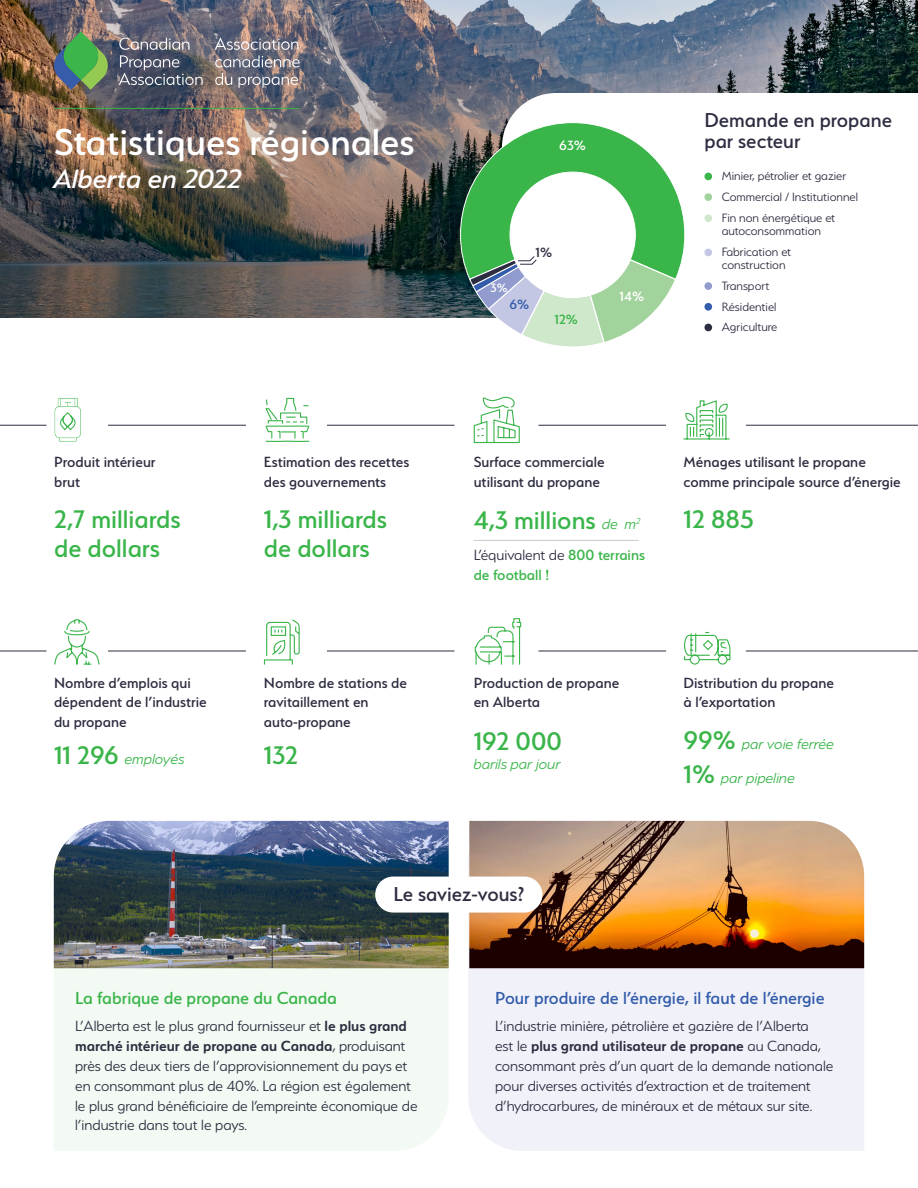
<style>
.page{position:relative;width:918px;height:1188px;background:#fff}
.page>*{position:absolute;margin:0;border:0;box-sizing:border-box;transform-origin:0 0}
.t1{font:500 42px "Serenity";color:#fff}
.t2{font:italic 500 30px "Serenity";color:#fff}
.t3{font:500 28.5px "Serenity";color:#3ab54a}
.t4{font:500 22.5px/21px "Serenity";color:#2d2d41}
.t5{font:500 19.5px "Serenity";color:#335caa}
.t6{font:500 19.5px "Serenity";color:#3ab54a}
.t7{font:300 16.5px/19.8px "Serenity";color:#2d2d41}
.t8{font:500 16.5px/19.5px "Serenity";color:#2d2d41}
.t9{font:italic 300 16.5px "Serenity";color:#3ab54a}
.t10{font:500 16.5px/19.8px "Serenity";color:#3ab54a}
.t11{font:500 15px "Serenity";color:#fff}
.t12{font:500 15px "Serenity";color:#3ab54a}
.t13{font:500 15px "Serenity";color:#335caa}
.t14{font:500 15px "Serenity";color:#2d2d41}
.t15{font:300 13.5px/13.5px "Serenity";color:#2d2d41}
.t16{font:500 13.5px "Serenity";color:#fff}
.s1{font-weight:500;font-style:normal;font-size:28.5px}
.s2{font-weight:300;font-style:italic;font-size:16.5px}
.s3{font-weight:300;color:#2d2d41}
.s4{font-weight:600}
</style>
<div class="page">
<img style="left:0;top:0;width:918px;height:318px">
<svg style="left:502px;top:93px;width:416px;height:225px"></svg>
<svg style="left:215px;top:38px;width:85px;height:50px;background:#87838c"></svg>
<svg style="left:119px;top:38px;width:84px;height:47px;background:#6a6d7b"></svg>
<svg style="left:52px;top:31px;width:58px;height:59px;background:#5e8960"></svg>
<hr style="left:54px;top:108px;width:246px;height:1px;background:#3ab54a">
<div style="left:704px;top:173px;width:8px;height:7px;background:#3ab54a;border-radius:50%"></div>
<div style="left:704px;top:282px;width:8px;height:8px;background:#919bcd;border-radius:50%"></div>
<div style="left:704px;top:214px;width:8px;height:8px;background:#cfe7ca;border-radius:50%"></div>
<div style="left:704px;top:193px;width:8px;height:8px;background:#a3d39c;border-radius:50%"></div>
<div style="left:704px;top:303px;width:8px;height:8px;background:#335caa;border-radius:50%"></div>
<div style="left:704px;top:249px;width:8px;height:7px;background:#c3c7e3;border-radius:50%"></div>
<div style="left:704px;top:324px;width:8px;height:7px;background:#2d2d41;border-radius:50%"></div>
<svg style="left:445px;top:122px;width:243px;height:225px"></svg>
<div style="left:468px;top:853px;width:396px;height:298px;background:#f1f2f9"></div>
<div style="left:54px;top:968px;width:395px;height:183px;background:#f3faf3"></div>
<img style="left:54px;top:821px;width:395px;height:147px">
<img style="left:469px;top:821px;width:395px;height:147px">
<div style="left:375px;top:877px;width:167px;height:36px;background:#fff;border-radius:18px"></div>
<svg style="left:473px;top:396px;width:47px;height:48px"></svg>
<hr style="left:474px;top:540px;width:165px;height:1px;background:#cecbd0">
<hr style="left:327px;top:425px;width:127px;height:1px;background:#2d2d41">
<hr style="left:0;top:425px;width:46px;height:1px;background:#2d2d41">
<hr style="left:108px;top:425px;width:138px;height:1px;background:#2d2d41">
<svg style="left:265px;top:397px;width:45px;height:45px"></svg>
<svg style="left:54px;top:398px;width:28px;height:44px"></svg>
<hr style="left:746px;top:425px;width:172px;height:1px;background:#2d2d41">
<svg style="left:683px;top:400px;width:47px;height:40px"></svg>
<hr style="left:538px;top:425px;width:128px;height:1px;background:#2d2d41">
<hr style="left:108px;top:651px;width:138px;height:1px;background:#2d2d41">
<hr style="left:0;top:651px;width:46px;height:1px;background:#2d2d41">
<svg style="left:263px;top:619px;width:37px;height:46px"></svg>
<svg style="left:54px;top:619px;width:46px;height:46px"></svg>
<hr style="left:327px;top:651px;width:127px;height:1px;background:#2d2d41">
<hr style="left:746px;top:651px;width:172px;height:1px;background:#2d2d41">
<hr style="left:538px;top:651px;width:128px;height:1px;background:#2d2d41">
<svg style="left:474px;top:618px;width:48px;height:47px"></svg>
<svg style="left:684px;top:632px;width:47px;height:33px"></svg>
<p class="t4" style="left:704px;top:110px;width:189px">Demande en propane par secteur</p>
<p class="t1" style="left:54px;top:120px;width:362px">Statistiques régionales</p>
<p class="t2" style="left:54px;top:163px;width:190px">Alberta en 2022</p>
<p class="t15" style="left:722px;top:169px;width:126px">Minier, pétrolier et gazier</p>
<p class="t11" style="left:559px;top:138px;width:28px">63%</p>
<p class="t15" style="left:722px;top:190px;width:138px">Commercial / Institutionnel</p>
<p class="t8" style="left:54px;top:452px;width:103px">Produit intérieur brut</p>
<p class="t3" style="left:54px;top:504px;width:128px">2,7 milliards</p>
<p class="t3" style="left:54px;top:532px;width:107px">de dollars</p>
<p class="t8" style="left:54px;top:673px;width:154px">Nombre d’emplois qui dépendent de l’industrie du propane</p>
<p class="t9" style="left:54px;top:750px;width:132px"><span class="s1">11 296</span> employés</p>
<p class="t15" style="left:722px;top:211px;width:115px">Fin non énergétique et autoconsommation</p>
<p class="t14" style="left:536px;top:244px;width:18px">1%</p>
<p class="t15" style="left:722px;top:245px;width:71px">Fabrication et</p>
<p class="t15" style="left:722px;top:258px;width:65px">construction</p>
<p class="t16" style="left:490px;top:281px;width:19px">3%</p>
<p class="t13" style="left:510px;top:297px;width:21px">6%</p>
<p class="t11" style="left:620px;top:288px;width:26px">14%</p>
<p class="t15" style="left:722px;top:279px;width:49px">Transport</p>
<p class="t15" style="left:722px;top:300px;width:56px">Résidentiel</p>
<p class="t12" style="left:555px;top:312px;width:25px">12%</p>
<p class="t15" style="left:722px;top:320px;width:57px">Agriculture</p>
<p class="t8" style="left:264px;top:452px;width:147px">Estimation des recettes des gouvernements</p>
<p class="t3" style="left:264px;top:504px;width:125px">1,3 milliards</p>
<p class="t3" style="left:264px;top:532px;width:107px">de dollars</p>
<p class="t8" style="left:264px;top:673px;width:145px">Nombre de stations de ravitaillement en</p>
<p class="t8" style="left:264px;top:712px;width:88px">auto-propane</p>
<p class="t3" style="left:264px;top:739px;width:36px">132</p>
<p class="t8" style="left:474px;top:452px;width:132px">Surface commerciale utilisant du propane</p>
<p class="t3" style="left:474px;top:505px;width:168px">4,3 millions <span class="s2">de m</span><sup>2</sup></p>
<p class="t10" style="left:474px;top:545px;width:173px"><span class="s3">L’équivalent de</span> 800 terrains de football !</p>
<p class="t8" style="left:474px;top:673px;width:147px">Production de propane</p>
<p class="t8" style="left:474px;top:692px;width:68px">en Alberta</p>
<p class="t3" style="left:474px;top:725px;width:90px">192 000</p>
<p class="t9" style="left:474px;top:756px;width:88px">barils par jour</p>
<p class="t8" style="left:683px;top:452px;width:219px">Ménages utilisant le propane comme principale source d’énergie</p>
<p class="t3" style="left:683px;top:504px;width:72px">12 885</p>
<p class="t8" style="left:683px;top:673px;width:152px">Distribution du propane</p>
<p class="t8" style="left:683px;top:692px;width:93px">à l’exportation</p>
<p class="t9" style="left:683px;top:735px;width:152px"><span class="s1">99%</span> par voie ferrée</p>
<p class="t9" style="left:683px;top:769px;width:113px"><span class="s1">1%</span> par pipeline</p>
<p class="t4" style="left:393px;top:884px;width:132px">Le saviez-vous?</p>
<p class="t6" style="left:75px;top:988px;width:263px">La fabrique de propane du Canada</p>
<p class="t7" style="left:75px;top:1016px;width:344px">L’Alberta est le plus grand fournisseur et <span class="s4">le plus grand marché intérieur de propane au Canada</span>, produisant près des deux tiers de l’approvisionnement du pays et en consommant plus de 40%. La région est également le plus grand bénéficiaire de l’empreinte économique de l’industrie dans tout le pays.</p>
<p class="t5" style="left:495px;top:988px;width:331px">Pour produire de l’énergie, il faut de l’énergie</p>
<p class="t7" style="left:495px;top:1016px;width:340px">L’industrie minière, pétrolière et gazière de l’Alberta<br>est le <span class="s4">plus grand utilisateur de propane</span> au Canada, consommant près d’un quart de la demande nationale pour diverses activités d’extraction et de traitement d’hydrocarbures, de minéraux et de métaux sur site.</p>
</div>
